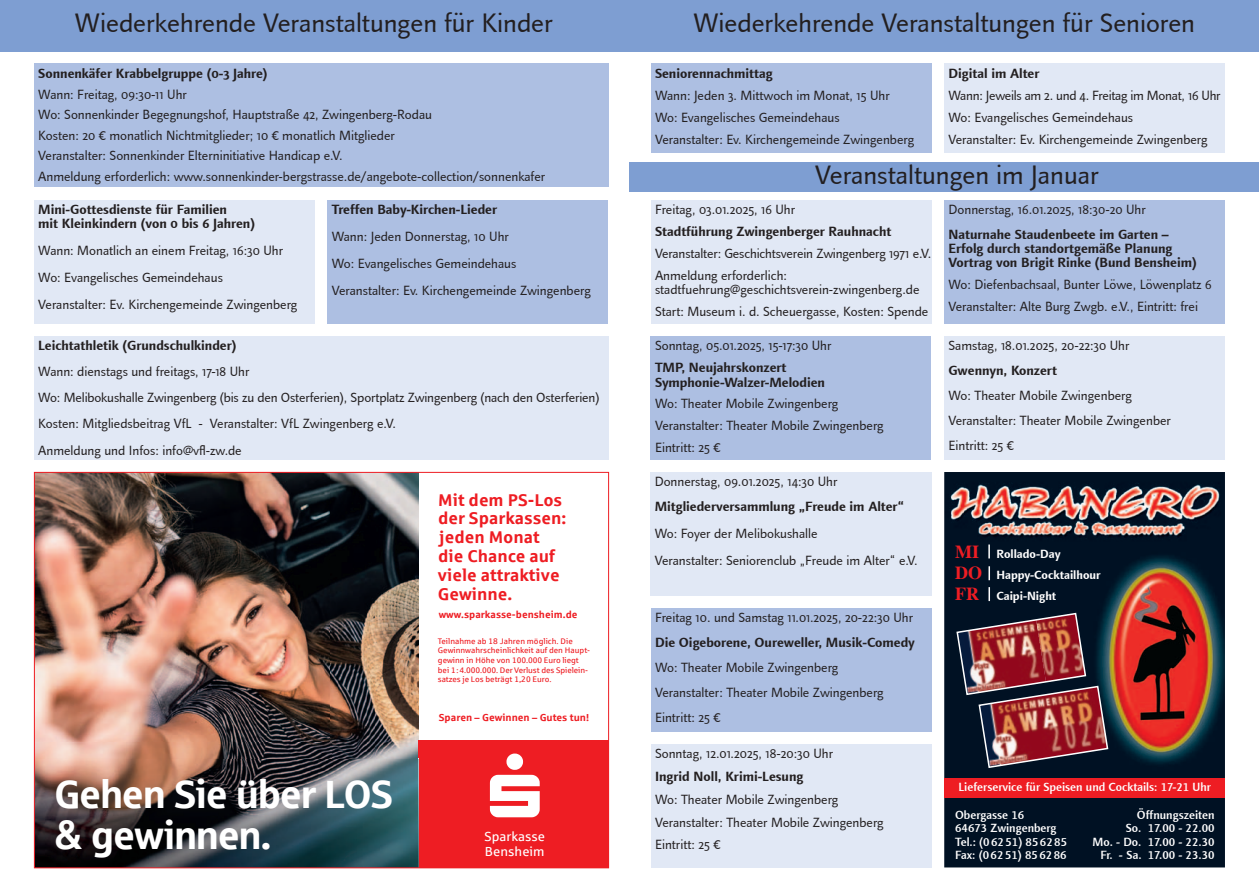
<style>
.page{position:relative;width:1259px;height:893px;background:#fff}
.page>*{position:absolute;margin:0;border:0;box-sizing:border-box;transform-origin:0 0}
.t1{font:39.45px/41.4px "Sparkasse Head";color:#fff}
.t2{font:27px "Linotype Finnegan";color:#231f20}
.t3{font:700 18px/21px "Times";color:#ee1d23}
.t4{font:700 17.1px/18.8px "Sparkasse Rg";color:#ee1d23}
.t5{font:13.5px/21.9px "Linotype Finnegan Os F";color:#231f20}
.t6{font:700 13.5px/14.2px "Linotype Finnegan Os F";color:#231f20}
.t7{font:13.2px/15.3px "Sparkasse Rg";color:#fff}
.t8{font:500 12px/13.5px "Linotype Finnegan";color:#fff}
.t9{font:700 12px/21px "Linotype Finnegan";color:#fff}
.t10{font:700 10.2px "Sparkasse Rg";color:#ee1d23}
.t11{font:700 10.05px "Sparkasse Rg";color:#ee1d23}
.t12{font:8.1px/9.8px "Sparkasse Rg";color:#ee1d23}
</style>
<div class="page">
<div style="left:0;top:0;width:1259px;height:51px;background:#7e9ed2"></div>
<div style="left:34px;top:336px;width:574px;height:123px;background:#e1e8f5"></div>
<div style="left:651px;top:64px;width:280px;height:89px;background:#adbfe2"></div>
<div style="left:944px;top:64px;width:281px;height:89px;background:#e1e8f5"></div>
<div style="left:651px;top:200px;width:280px;height:123px;background:#e1e8f5"></div>
<div style="left:944px;top:200px;width:281px;height:123px;background:#adbfe2"></div>
<div style="left:944px;top:336px;width:281px;height:123px;background:#e1e8f5"></div>
<div style="left:34px;top:64px;width:574px;height:123px;background:#adbfe2"></div>
<div style="left:34px;top:200px;width:281px;height:123px;background:#e1e8f5"></div>
<div style="left:327px;top:200px;width:281px;height:123px;background:#adbfe2"></div>
<img style="left:36px;top:474px;width:382px;height:392px">
<div style="left:418px;top:740px;width:190px;height:128px;background:#ee1d23"></div>
<img style="left:418px;top:759px;width:1px;height:109px">
<svg style="left:490px;top:753px;width:50px;height:64px"></svg>
<div style="left:651px;top:336px;width:280px;height:124px;background:#adbfe2"></div>
<div style="left:650px;top:472px;width:281px;height:124px;background:#e1e8f5"></div>
<img style="left:944px;top:472px;width:281px;height:395px">
<svg style="left:988px;top:544px;width:2px;height:14px"></svg>
<svg style="left:988px;top:566px;width:2px;height:14px"></svg>
<svg style="left:988px;top:587px;width:2px;height:14px"></svg>
<img style="left:955px;top:612px;width:154px;height:157px">
<div style="left:944px;top:779px;width:281px;height:19px;background:#ee1d23"></div>
<div style="left:629px;top:162px;width:630px;height:30px;background:#7e9ed2"></div>
<div style="left:651px;top:608px;width:280px;height:123px;background:#adbfe2"></div>
<div style="left:651px;top:744px;width:280px;height:123px;background:#e1e8f5"></div>
<h2 class="t2" style="left:75px;top:8px;width:479px">Wiederkehrende Veranstaltungen für Kinder</h2>
<h2 class="t2" style="left:693px;top:8px;width:503px">Wiederkehrende Veranstaltungen für Senioren</h2>
<p class="t6" style="left:38px;top:66px;width:231px">Sonnenkäfer Krabbelgruppe (0-3 Jahre)</p>
<p class="t5" style="left:38px;top:84px;width:508px;line-height:20.7px">Wann: Freitag, 09:30-11 Uhr<br>Wo: Sonnenkinder Begegnungshof, Hauptstraße 42, Zwingenberg-Rodau<br>Kosten: 20 € monatlich Nichtmitglieder; 10 € monatlich Mitglieder<br>Veranstalter: Sonnenkinder Elterninitiative Handicap e.V.<br>Anmeldung erforderlich: www.sonnenkinder-bergstrasse.de/angebote-collection/sonnenkafer</p>
<p class="t6" style="left:38px;top:202px;width:218px">Mini-Gottesdienste für Familien<br>mit Kleinkindern (von 0 bis 6 Jahren)</p>
<p class="t5" style="left:38px;top:237px;width:261px;line-height:27px">Wann: Monatlich an einem Freitag, 16:30 Uhr<br>Wo: Evangelisches Gemeindehaus<br>Veranstalter: Ev. Kirchengemeinde Zwingenberg</p>
<p class="t6" style="left:332px;top:202px;width:167px">Treffen Baby-Kirchen-Lieder</p>
<p class="t5" style="left:332px;top:223px;width:261px;line-height:27px">Wann: Jeden Donnerstag, 10 Uhr<br>Wo: Evangelisches Gemeindehaus<br>Veranstalter: Ev. Kirchengemeinde Zwingenberg</p>
<p class="t6" style="left:38px;top:338px;width:200px">Leichtathletik (Grundschulkinder)</p>
<p class="t5" style="left:38px;top:359px;width:562px;line-height:26.1px">Wann: dienstags und freitags, 17-18 Uhr<br>Wo: Melibokushalle Zwingenberg (bis zu den Osterferien), Sportplatz Zwingenberg (nach den Osterferien)<br>Kosten: Mitgliedsbeitrag VfL - Veranstalter: VfL Zwingenberg e.V.<br>Anmeldung und Infos: info@vfl-zw.de</p>
<p class="t4" style="left:438px;top:490px;width:130px">Mit dem PS-Los der Sparkassen: jeden Monat die Chance auf viele attraktive<br>Gewinne.</p>
<p class="t11" style="left:439px;top:608px;width:140px">www.sparkasse-bensheim.de</p>
<p class="t12" style="left:438px;top:636px;width:154px">Teilnahme ab 18 Jahren möglich. Die Gewinnwahrscheinlichkeit auf den Haupt&shy;gewinn in Höhe von 100.000 Euro liegt bei 1:4.000.000. Der Verlust des Spielein&shy;satzes je Los beträgt 1,20 Euro.</p>
<h1 class="t1" style="left:55px;top:772px;width:339px">Gehen Sie über LOS &amp; gewinnen.</h1>
<p class="t10" style="left:439px;top:711px;width:152px">Sparen – Gewinnen – Gutes tun!</p>
<p class="t7" style="left:484px;top:828px;width:62px">Sparkasse<br>Bensheim</p>
<p class="t6" style="left:655px;top:66px;width:119px">Seniorennachmittag</p>
<p class="t5" style="left:655px;top:84px;width:261px">Wann: Jeden 3. Mittwoch im Monat, 15 Uhr<br>Wo: Evangelisches Gemeindehaus<br>Veranstalter: Ev. Kirchengemeinde Zwingenberg</p>
<p class="t6" style="left:948px;top:66px;width:92px">Digital im Alter</p>
<p class="t5" style="left:948px;top:84px;width:274px">Wann: Jeweils am 2. und 4. Freitag im Monat, 16 Uhr<br>Wo: Evangelisches Gemeindehaus<br>Veranstalter: Ev. Kirchengemeinde Zwingenberg</p>
<h2 class="t2" style="left:815px;top:159px;width:285px">Veranstaltungen im Januar</h2>
<p class="t5" style="left:655px;top:199px;width:142px">Freitag, 03.01.2025, 16 Uhr</p>
<p class="t6" style="left:655px;top:224px;width:238px">Stadtführung Zwingenberger Rauhnacht</p>
<p class="t5" style="left:655px;top:242px;width:278px">Veranstalter: Geschichtsverein Zwingenberg 1971 e.V.<br>Anmeldung erforderlich:</p>
<p class="t5" style="left:655px;top:279px;width:275px">stadtfuehrung@geschichtsverein-zwingenberg.de<br>Start: Museum i. d. Scheuergasse, Kosten: Spende</p>
<p class="t5" style="left:655px;top:335px;width:178px">Sonntag, 05.01.2025, 15-17:30 Uhr</p>
<p class="t6" style="left:655px;top:361px;width:172px">TMP, Neujahrskonzert<br>Symphonie-Walzer-Melodien</p>
<p class="t5" style="left:655px;top:393px;width:230px">Wo: Theater Mobile Zwingenberg<br>Veranstalter: Theater Mobile Zwingenberg<br>Eintritt: 25 €</p>
<p class="t5" style="left:654px;top:471px;width:184px">Donnerstag, 09.01.2025, 14:30 Uhr</p>
<p class="t6" style="left:654px;top:500px;width:251px">Mitgliederversammlung „Freude im Alter“</p>
<p class="t5" style="left:654px;top:520px;width:265px;line-height:27px">Wo: Foyer der Melibokushalle<br>Veranstalter: Seniorenclub „Freude im Alter“ e.V.</p>
<p class="t5" style="left:655px;top:607px;width:259px">Freitag 10. und Samstag 11.01.2025, 20-22:30 Uhr</p>
<p class="t6" style="left:655px;top:635px;width:261px">Die Oigeborene, Oureweller, Musik-Comedy</p>
<p class="t5" style="left:655px;top:655px;width:230px;line-height:24.9px">Wo: Theater Mobile Zwingenberg<br>Veranstalter: Theater Mobile Zwingenberg<br>Eintritt: 25 €</p>
<p class="t5" style="left:655px;top:743px;width:180px">Sonntag, 12.01.2025, 18-20:30 Uhr</p>
<p class="t6" style="left:655px;top:769px;width:150px">Ingrid Noll, Krimi-Lesung</p>
<p class="t5" style="left:655px;top:788px;width:230px;line-height:22.8px">Wo: Theater Mobile Zwingenberg<br>Veranstalter: Theater Mobile Zwingenberg<br>Eintritt: 25 €</p>
<p class="t5" style="left:948px;top:199px;width:199px">Donnerstag, 16.01.2025, 18:30-20 Uhr</p>
<p class="t6" style="left:948px;top:227px;width:250px">Naturnahe Staudenbeete im Garten –<br>Erfolg durch standortgemäße Planung<br>Vortrag von Brigit Rinke (Bund Bensheim)</p>
<p class="t5" style="left:948px;top:274px;width:265px">Wo: Diefenbachsaal, Bunter Löwe, Löwenplatz 6<br>Veranstalter: Alte Burg Zwgb. e.V., Eintritt: frei</p>
<p class="t5" style="left:948px;top:335px;width:182px">Samstag, 18.01.2025, 20-22:30 Uhr</p>
<p class="t6" style="left:948px;top:363px;width:110px">Gwennyn, Konzert</p>
<p class="t5" style="left:948px;top:383px;width:224px;line-height:24.9px">Wo: Theater Mobile Zwingenberg<br>Veranstalter: Theater Mobile Zwingenber<br>Eintritt: 25 €</p>
<h3 class="t3" style="left:955px;top:541px;width:28px">MI<br>DO<br>FR</h3>
<p class="t9" style="left:996px;top:544px;width:106px">Rollado-Day<br>Happy-Cocktailhour<br>Caipi-Night</p>
<p class="t8" style="left:958px;top:780px;width:254px">Lieferservice für Speisen und Cocktails: 17-21 Uhr</p>
<p class="t8" style="left:955px;top:808px;width:113px">Obergasse 16<br>64673 Zwingenberg<br>Tel.: (0 62 51) 85 62 85<br>Fax: (0 62 51) 85 62 86</p>
<p class="t8" style="left:1092px;top:808px;width:124px;text-align:right">Öffnungszeiten<br>So. 17.00 - 22.00<br>Mo. - Do. 17.00 - 22.30<br>Fr. - Sa. 17.00 - 23.30</p>
</div>
